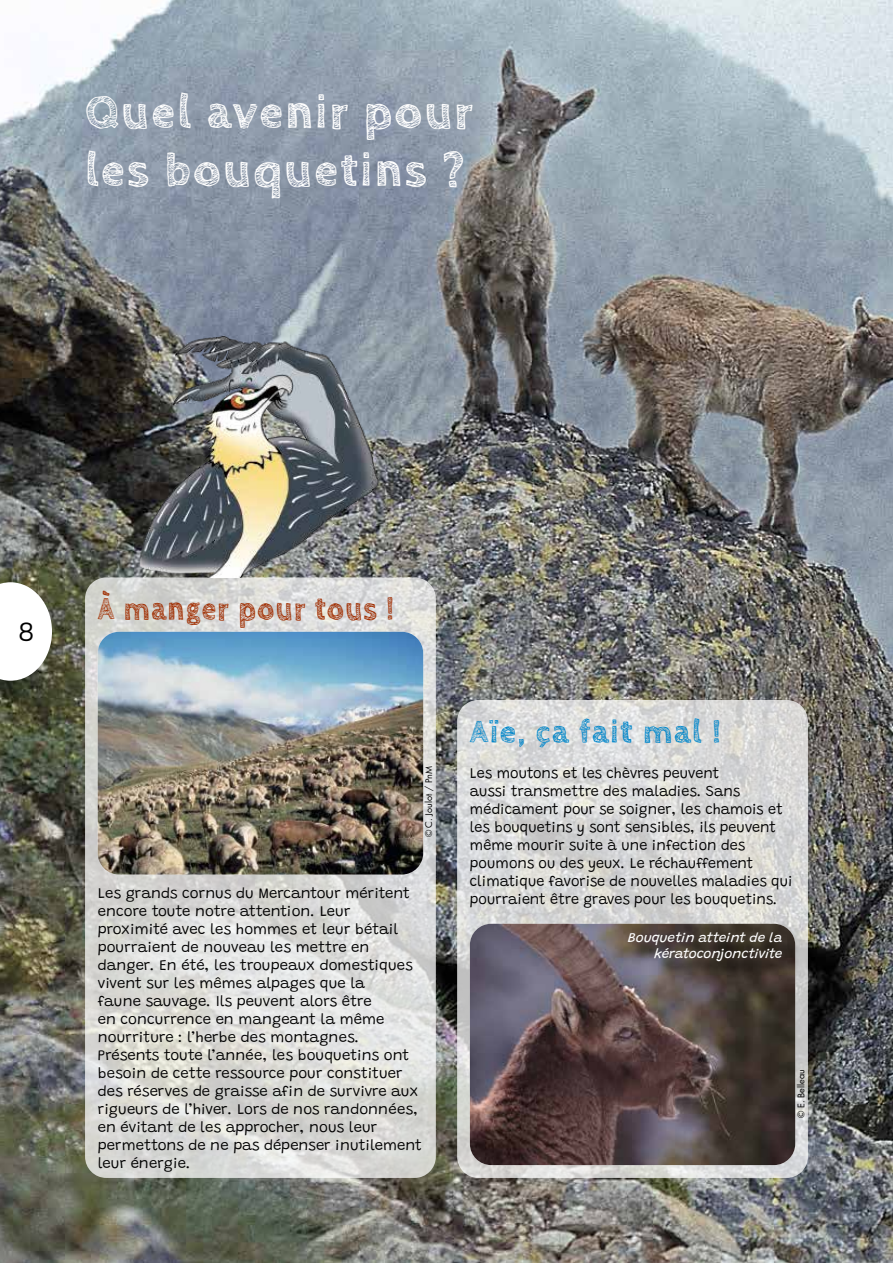
<style>
.page{position:relative;width:893px;height:1263px;background:#fff}
.page>*{position:absolute;margin:0;border:0;box-sizing:border-box;transform-origin:0 0}
.t1{font:700 48px/58.5px "Cabin Sketch";letter-spacing:.05em;color:#fff}
.t2{font:700 33px "Cabin Sketch";letter-spacing:.05em;color:#a02d00;scale:.89 1}
.t3{font:700 33px "Cabin Sketch";letter-spacing:.05em;color:#0086ca}
.t4{font:300 27px "Grandstander";color:#000}
.t5{font:300 15px/18px "Grandstander";color:#000}
.t6{font:300 15px/18px "Grandstander";color:#000;scale:.96 1}
.t7{font:italic 13.5px/16.2px "Grandstander";color:#fff;text-align:right}
.t8{font:9px "Futura";color:#000}
</style>
<div class="page">
<img style="left:0;top:0;width:893px;height:1263px">
<svg style="left:0;top:582px;width:52px;height:99px"></svg>
<svg style="left:85px;top:577px;width:351px;height:601px;background:#dadbd8"></svg>
<svg style="left:457px;top:700px;width:351px;height:478px;background:#d8d8d7"></svg>
<img style="left:98px;top:632px;width:325px;height:242px">
<div style="left:801px;top:1073px;width:22px;height:63px;background:#000;opacity:.75"></div>
<img style="left:470px;top:924px;width:325px;height:241px">
<div style="left:631px;top:935px;width:169px;height:44px;background:#000;opacity:.75"></div>
<img style="left:136px;top:325px;width:248px;height:252px">
<div style="left:428px;top:769px;width:23px;height:87px;background:#000;opacity:.75"></div>
<h1 class="t1" style="left:85px;top:84px;width:389px">Quel avenir pour les bouquetins ?</h1>
<h3 class="t4" style="left:19px;top:612px;width:18px">8</h3>
<h2 class="t2" style="left:98px;top:590px;width:334px">À manger pour tous !</h2>
<p class="t8" style="left:423px;top:837px;width:73px;rotate:-90deg">© C. Joulot / PnM</p>
<p class="t5" style="left:98px;top:883px;width:326px">Les grands cornus du Mercantour méritent encore toute notre attention. Leur proximité avec les hommes et leur bétail pourraient de nouveau les mettre en danger. En été, les troupeaux domestiques vivent sur les mêmes alpages que la<br>faune sauvage. Ils peuvent alors être<br>en concurrence en mangeant la même nourriture : l’herbe des montagnes.<br>Présents toute l’année, les bouquetins ont besoin de cette ressource pour constituer des réserves de graisse afin de survivre aux rigueurs de l’hiver. Lors de nos randonnées, en évitant de les approcher, nous leur permettons de ne pas dépenser inutilement leur énergie.</p>
<h2 class="t3" style="left:470px;top:713px;width:252px">Aïe, ça fait mal !</h2>
<p class="t6" style="left:470px;top:763px;width:338px">Les moutons et les chèvres peuvent<br>aussi transmettre des maladies. Sans médicament pour se soigner, les chamois et les bouquetins y sont sensibles, ils peuvent même mourir suite à une infection des poumons ou des yeux. Le réchauffement climatique favorise de nouvelles maladies qui pourraient être graves pour les bouquetins.</p>
<p class="t7" style="left:628px;top:928px;width:156px">Bouquetin atteint de la kératoconjonctivite</p>
<p class="t8" style="left:795px;top:1118px;width:50px;rotate:-90deg">© E. Belleau</p>
</div>
